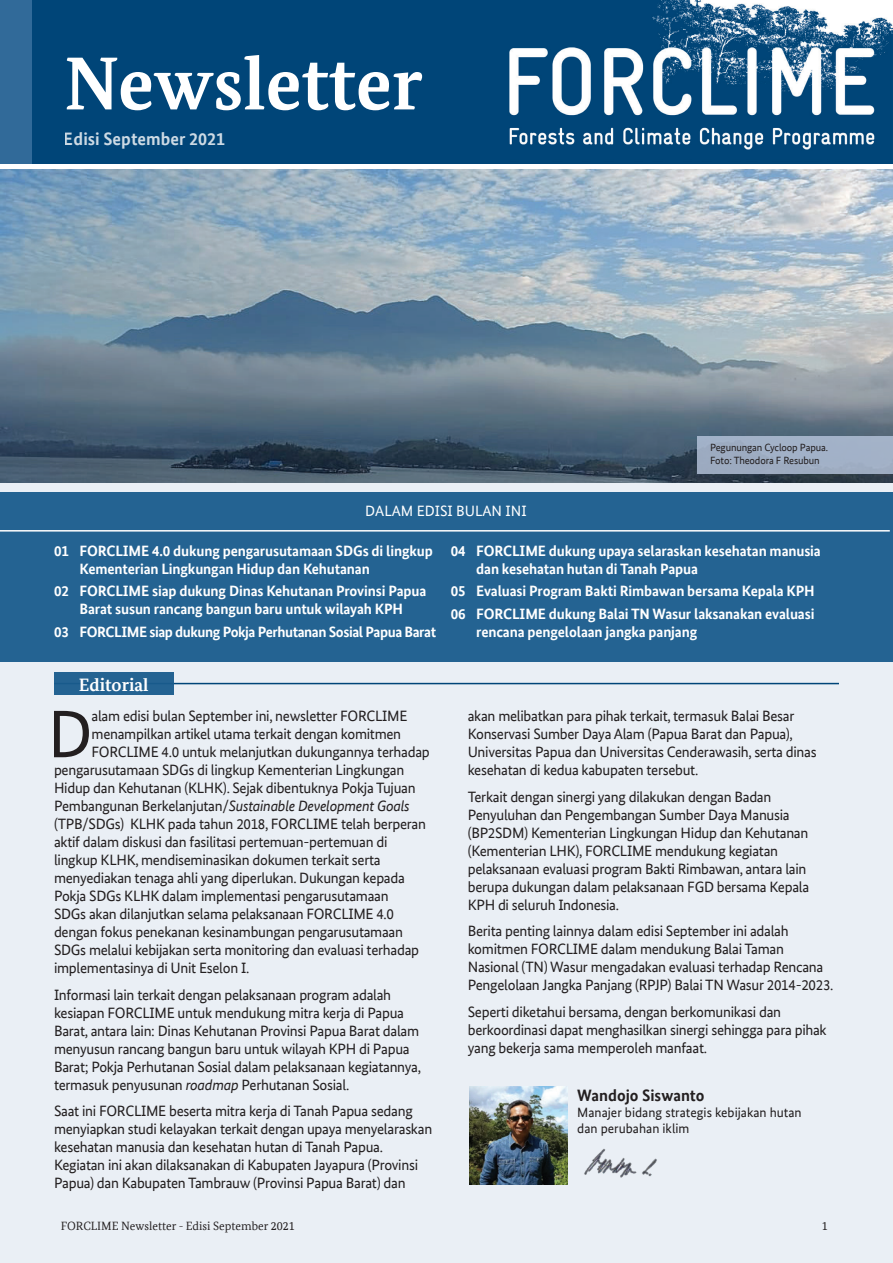
<style>
.page{position:relative;width:893px;height:1263px;background:#fff}
.page>*{position:absolute;margin:0;border:0;box-sizing:border-box;transform-origin:0 0}
.t1{font:700 75px "Bundes Serif Office";color:#fff}
.t2{font:67.2px "Bundes Sans Office";color:#231f20}
.t3{font:700 18px "Bundes Sans Office";color:#fff}
.t4{font:700 18px "Bundes Serif Office";color:#fff}
.t5{font:700 16.5px "Bundes Sans Office";color:#231f20}
.t6{font:15px/18px "Bundes Sans Office";letter-spacing:-.02em;color:#231f20}
.t7{font:700 15px/18px "Bundes Sans Office";letter-spacing:-.01em;color:#fff}
.t8{font:italic 15px "Bundes Sans Office";letter-spacing:-.02em;color:#231f20}
.t9{font:700 15px "Bundes Sans Office";letter-spacing:-.03em;color:#fff}
.t10{font:15px "Bundes Sans Office";color:#fff}
.t11{font:13.5px/16.2px "Bundes Sans Office";color:#231f20}
.t12{font:12px "Bundes Serif Office";color:#231f20}
.t13{font:10.5px/13.5px "Bundes Sans Office";letter-spacing:-.015em;color:#231f20}
.s1{font-style:normal}
.s2{font-style:italic}
</style>
<div class="page">
<div style="left:0;top:170px;width:893px;height:1093px;background:#eaeff5"></div>
<hr style="left:54px;top:683px;width:785px;height:1px;background:#004578">
<div style="left:32px;top:0;width:861px;height:164px;background:#004578"></div>
<div style="left:0;top:492px;width:893px;height:169px;background:#246392"></div>
<div style="left:0;top:0;width:32px;height:164px;background:#316a99"></div>
<img style="left:509px;top:0;width:384px;height:150px">
<hr style="left:0;top:530px;width:890px;height:1px;background:#fff">
<div style="left:54px;top:672px;width:119px;height:23px;background:#246392"></div>
<img style="left:0;top:169px;width:893px;height:314px">
<div style="left:697px;top:436px;width:196px;height:38px;background:#a2b1c7"></div>
<img style="left:469px;top:1086px;width:98px;height:98px">
<img style="left:584px;top:1149px;width:73px;height:29px">
<h1 class="t1" style="left:64px;top:40px;width:360px">Newsletter</h1>
<p class="t3" style="left:64px;top:128px;width:163px">Edisi September 2021</p>
<p class="t10" style="left:365px;top:502px;width:163px">DALAM EDISI BULAN INI</p>
<p class="t13" style="left:710px;top:440px;width:119px">Pegunungan Cycloop Papua.<br>Foto: Theodora F Resubun</p>
<p class="t7" style="left:80px;top:542px;width:355px;text-indent:-26px">01 FORCLIME 4.0 dukung pengarusutamaan SDGs di lingkup<br>Kementerian Lingkungan Hidup dan Kehutanan</p>
<p class="t7" style="left:54px;top:582px;width:374px;text-align:center">02 FORCLIME siap dukung Dinas Kehutanan Provinsi Papua<br>Barat susun rancang bangun baru untuk wilayah KPH</p>
<p class="t9" style="left:54px;top:623px;width:384px">03 FORCLIME siap dukung Pokja Perhutanan Sosial Papua Barat</p>
<p class="t4" style="left:79px;top:674px;width:71px">Editorial</p>
<h2 class="t2" style="left:48px;top:696px;width:47px">D</h2>
<p class="t6" style="left:92px;top:707px;width:317px">alam edisi bulan September ini, newsletter FORCLIME</p>
<p class="t6" style="left:92px;top:725px;width:311px">menampilkan artikel utama terkait dengan komitmen</p>
<p class="t6" style="left:92px;top:743px;width:340px">FORCLIME 4.0 untuk melanjutkan dukungannya terhadap</p>
<p class="t6" style="left:54px;top:761px;width:352px">pengarusutamaan SDGs di lingkup Kementerian Lingkungan</p>
<p class="t6" style="left:54px;top:779px;width:363px">Hidup dan Kehutanan (KLHK). Sejak dibentuknya Pokja Tujuan</p>
<p class="t8" style="left:54px;top:798px;width:357px"><span class="s1">Pembangunan Berkelanjutan/</span>Sustainable Development Goals</p>
<p class="t6" style="left:54px;top:815px;width:374px">(TPB/SDGs) KLHK pada tahun 2018, FORCLIME telah berperan</p>
<p class="t6" style="left:54px;top:833px;width:335px">aktif dalam diskusi dan fasilitasi pertemuan-pertemuan di</p>
<p class="t6" style="left:54px;top:851px;width:328px">lingkup KLHK, mendiseminasikan dokumen terkait serta</p>
<p class="t6" style="left:54px;top:869px;width:352px">menyediakan tenaga ahli yang diperlukan. Dukungan kepada</p>
<p class="t6" style="left:54px;top:887px;width:336px">Pokja SDGs KLHK dalam implementasi pengarusutamaan</p>
<p class="t6" style="left:54px;top:905px;width:342px">SDGs akan dilanjutkan selama pelaksanaan FORCLIME 4.0</p>
<p class="t6" style="left:54px;top:923px;width:351px">dengan fokus penekanan kesinambungan pengarusutamaan</p>
<p class="t6" style="left:54px;top:941px;width:367px">SDGs melalui kebijakan serta monitoring dan evaluasi terhadap</p>
<p class="t6" style="left:54px;top:959px;width:197px">implementasinya di Unit Eselon I.</p>
<p class="t6" style="left:54px;top:986px;width:369px">Informasi lain terkait dengan pelaksanaan program adalah kesiapan FORCLIME untuk mendukung mitra kerja di Papua Barat, antara lain: Dinas Kehutanan Provinsi Papua Barat dalam menyusun rancang bangun baru untuk wilayah KPH di Papua Barat; Pokja Perhutanan Sosial dalam pelaksanaan kegiatannya, termasuk penyusunan <span class="s2">roadmap</span> Perhutanan Sosial.</p>
<p class="t6" style="left:54px;top:1102px;width:380px">Saat ini FORCLIME beserta mitra kerja di Tanah Papua sedang menyiapkan studi kelayakan terkait dengan upaya menyelaraskan kesehatan manusia dan kesehatan hutan di Tanah Papua.<br>Kegiatan ini akan dilaksanakan di Kabupaten Jayapura (Provinsi Papua) dan Kabupaten Tambrauw (Provinsi Papua Barat) dan</p>
<p class="t7" style="left:476px;top:542px;width:346px;text-indent:-26px">04 FORCLIME dukung upaya selaraskan kesehatan manusia dan kesehatan hutan di Tanah Papua</p>
<p class="t7" style="left:451px;top:580px;width:365px;line-height:22.2px">05 Evaluasi Program Bakti Rimbawan bersama Kepala KPH<br>06 FORCLIME dukung Balai TN Wasur laksanakan evaluasi</p>
<p class="t7" style="left:476px;top:622px;width:223px">rencana pengelolaan jangka panjang</p>
<p class="t6" style="left:468px;top:707px;width:350px">akan melibatkan para pihak terkait, termasuk Balai Besar Konservasi Sumber Daya Alam (Papua Barat dan Papua), Universitas Papua dan Universitas Cenderawasih, serta dinas kesehatan di kedua kabupaten tersebut.</p>
<p class="t6" style="left:468px;top:788px;width:343px">Terkait dengan sinergi yang dilakukan dengan Badan Penyuluhan dan Pengembangan Sumber Daya Manusia (BP2SDM) Kementerian Lingkungan Hidup dan Kehutanan (Kementerian LHK), FORCLIME mendukung kegiatan pelaksanaan evaluasi program Bakti Rimbawan, antara lain berupa dukungan dalam pelaksanaan FGD bersama Kepala KPH di seluruh Indonesia.</p>
<p class="t6" style="left:468px;top:922px;width:367px">Berita penting lainnya dalam edisi September ini adalah komitmen FORCLIME dalam mendukung Balai Taman Nasional (TN) Wasur mengadakan evaluasi terhadap Rencana Pengelolaan Jangka Panjang (RPJP) Balai TN Wasur 2014-2023.</p>
<p class="t6" style="left:468px;top:1003px;width:361px">Seperti diketahui bersama, dengan berkomunikasi dan berkoordinasi dapat menghasilkan sinergi sehingga para pihak yang bekerja sama memperoleh manfaat.</p>
<p class="t5" style="left:577px;top:1085px;width:129px">Wandojo Siswanto</p>
<p class="t11" style="left:577px;top:1104px;width:226px">Manajer bidang strategis kebijakan hutan dan perubahan iklim</p>
<p class="t12" style="left:61px;top:1219px;width:236px">FORCLIME Newsletter - Edisi September 2021</p>
<p class="t12" style="left:822px;top:1219px;width:7px">1</p>
</div>
